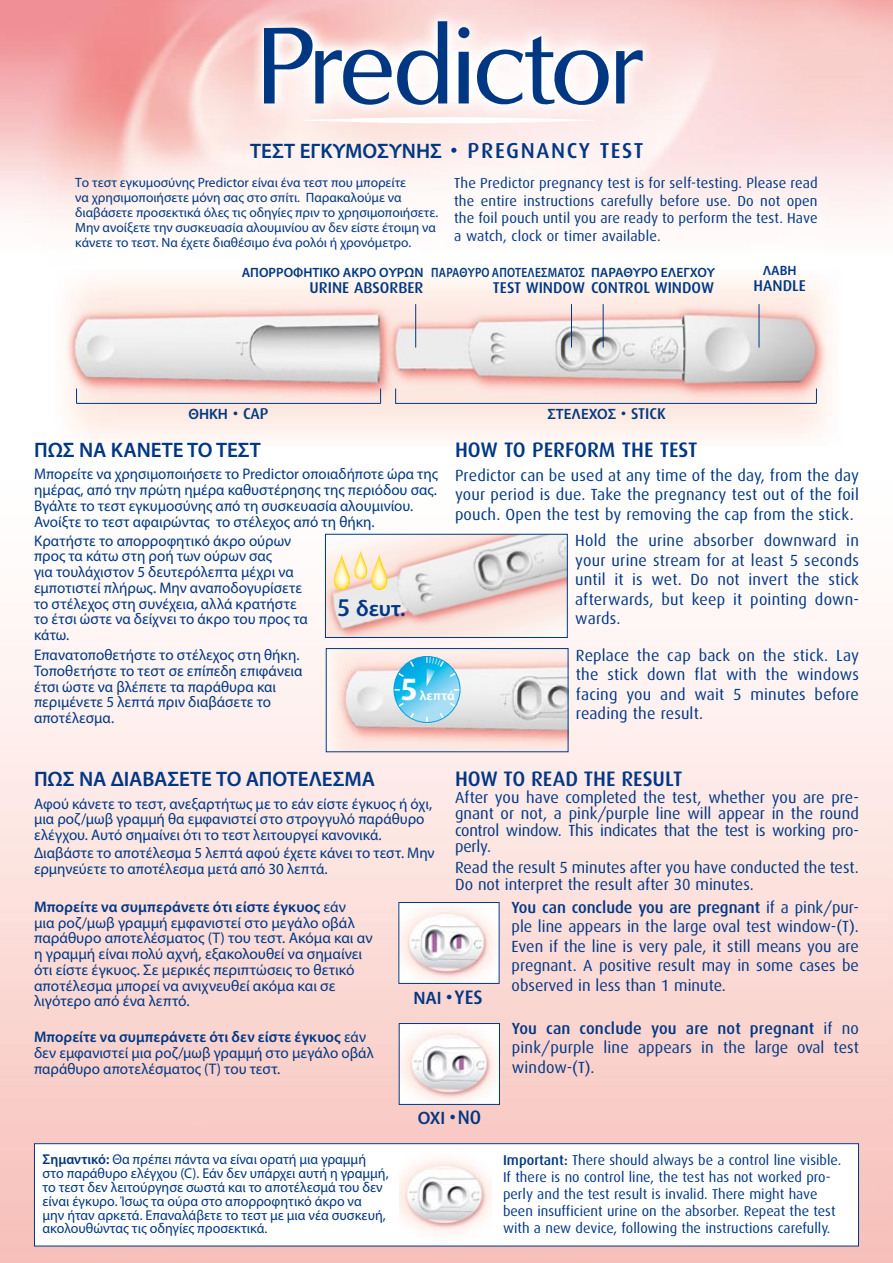
<style>
.page{position:relative;width:893px;height:1263px;background:#fff}
.page>*{position:absolute;margin:0;border:0;box-sizing:border-box;transform-origin:0 0}
.t1{font:700 30.9px "Dax";color:#fff}
.t2{font:600 22.5px "Myriad Pro";color:#003783}
.t3{font:600 21px "Myriad Pro";color:#003783}
.t4{font:500 21px "Dax";letter-spacing:-.005em;color:#003783}
.t5{font:500 19.5px "Dax";color:#003783}
.t6{font:600 18px "Myriad Pro";color:#003783}
.t7{font:16.2px/19.5px "Dax";color:#003783;text-align:justify}
.t8{font:500 15.6px "Dax";color:#003783}
.t9{font:15.3px/15.8px "Myriad Pro";color:#003783}
.t10{font:600 15px "Myriad Pro";color:#003783}
.t11{font:14.55px/17.5px "Dax";letter-spacing:.01em;color:#003783;text-align:justify}
.t12{font:14.25px/13.8px "Myriad Pro";color:#003783}
.t13{font:14.25px/17.1px "Dax";color:#003783}
.t14{font:13.5px/15px "Myriad Pro";color:#003783}
.t15{font:600 13.5px "Myriad Pro";color:#003783}
.t16{font:600 13.5px "Myriad Pro";letter-spacing:.02em;color:#003783;scale:.85 1}
.t17{font:600 13.5px "Myriad Pro";letter-spacing:.015em;color:#fff}
.s1{font-family:"Dax";font-weight:500;font-size:21.6px}
.s2{font-family:"Dax";font-weight:500;font-size:15.6px}
.s3{font-family:"Dax";font-weight:500;font-size:24.15px}
.s4{font-weight:600}
.s5{font-family:"Myriad Pro";font-weight:600;font-size:18px}
.s6{font-family:"Dax";font-weight:500;font-size:19.5px}
.s7{font-weight:500}
</style>
<div class="page">
<img style="left:0;top:0;width:893px;height:1263px">
<img style="left:41px;top:269px;width:814px;height:177px">
<hr style="left:415px;top:304px;width:1px;height:44px;background:#003783">
<hr style="left:759px;top:304px;width:1px;height:44px;background:#003783">
<hr style="left:571px;top:304px;width:1px;height:44px;background:#003783">
<hr style="left:603px;top:304px;width:1px;height:44px;background:#003783">
<hr style="left:77px;top:403px;width:304px;height:1px;background:#003783">
<hr style="left:395px;top:403px;width:421px;height:1px;background:#003783">
<svg style="left:76px;top:388px;width:1px;height:15px"></svg>
<svg style="left:380px;top:388px;width:1px;height:15px"></svg>
<svg style="left:395px;top:388px;width:1px;height:15px"></svg>
<svg style="left:816px;top:388px;width:1px;height:15px"></svg>
<div style="left:34px;top:1144px;width:824px;height:102px;background:#fff"></div>
<div style="left:34px;top:1143px;width:825px;height:103px;border:1px solid #003783"></div>
<img style="left:400px;top:1159px;width:91px;height:75px">
<img style="left:328px;top:650px;width:238px;height:100px">
<div style="left:326px;top:648px;width:242px;height:104px;border:1px solid #003783"></div>
<svg style="left:394px;top:656px;width:66px;height:66px;background:#75ccea"></svg>
<div style="left:394px;top:656px;width:66px;height:67px;border:1px solid #009ee0;border-radius:50%"></div>
<img style="left:401px;top:1025px;width:97px;height:78px">
<div style="left:399px;top:1023px;width:101px;height:82px;border:1px solid #003783"></div>
<img style="left:400px;top:904px;width:98px;height:78px">
<div style="left:398px;top:902px;width:102px;height:82px;border:1px solid #003783"></div>
<svg style="left:616px;top:50px;width:27px;height:53px"></svg>
<svg style="left:264px;top:21px;width:183px;height:85px"></svg>
<svg style="left:458px;top:27px;width:11px;height:76px"></svg>
<svg style="left:476px;top:36px;width:134px;height:71px"></svg>
<div style="left:299px;top:117px;width:299px;height:6px;background:#fff;border-radius:50%"></div>
<img style="left:327px;top:536px;width:239px;height:100px">
<div style="left:325px;top:534px;width:243px;height:104px;border:1px solid #003783"></div>
<svg style="left:334px;top:551px;width:53px;height:39px;background:#fbe7b5"></svg>
<h3 class="t3" style="left:250px;top:137px;width:383px">ΤΕΣΤ ΕΓΚΥΜΟΣΥΝΗΣ <span class="s1">• Pregnancy t est</span></h3>
<p class="t14" style="left:75px;top:175px;width:364px">Το τεστ εγκυμοσύνης Predictor είναι ένα τεστ που μπορείτε<br>να χρησιμοποιήσετε μόνη σας στο σπίτι. Παρακαλούμε να διαβάσετε προσεκτικά όλες τις οδηγίες πριν το χρησιμοποιήσετε.<br>Μην ανοίξετε την συσκευασία αλουμινίου αν δεν είστε έτοιμη να κάνετε το τεστ. Να έχετε διαθέσιμο ένα ρολόι ή χρονόμετρο.</p>
<p class="t11" style="left:454px;top:174px;width:365px">The Predictor pregnancy test is for self-testing. Please read the entire instructions carefully before use. Do not open the foil pouch until you are ready to perform the test. Have a watch, clock or timer available.</p>
<p class="t15" style="left:242px;top:264px;width:183px">ΑΠΟΡΡΟΦΗΤΙΚΟ ΑΚΡΟ ΟΥΡΩΝ</p>
<p class="t8" style="left:310px;top:279px;width:115px">Urine absorber</p>
<p class="t16" style="left:431px;top:264px;width:182px">ΠΑΡΑΘΥΡΟ ΑΠΟΤΕΛΕΣΜΑΤΟΣ</p>
<p class="t8" style="left:493px;top:279px;width:223px">TEST window Control window</p>
<p class="t15" style="left:591px;top:264px;width:125px">ΠΑΡΑΘΥΡΟ ΕΛΕΓΧΟΥ</p>
<p class="t15" style="left:763px;top:262px;width:35px">ΛΑΒΗ</p>
<p class="t8" style="left:753px;top:277px;width:54px">handle</p>
<p class="t10" style="left:189px;top:405px;width:82px">ΘΗΚΗ <span class="s2">• CAP</span></p>
<h3 class="t3" style="left:34px;top:437px;width:228px">ΠΩΣ ΝΑ ΚΑΝΕΤΕ ΤΟ ΤΕΣΤ</h3>
<p class="t9" style="left:34px;top:466px;width:405px">Μπορείτε να χρησιμοποιήσετε το Predictor οποιαδήποτε ώρα της ημέρας, από την πρώτη ημέρα καθυστέρησης της περιόδου σας.<br>Βγάλτε το τεστ εγκυμοσύνης από τη συσκευασία αλουμινίου.<br>Ανοίξτε το τεστ αφαιρώντας το στέλεχος από τη θήκη.</p>
<p class="t10" style="left:547px;top:405px;width:120px">ΣΤΕΛΕΧΟΣ <span class="s2">• STICK</span></p>
<h3 class="t4" style="left:455px;top:438px;width:15px">HOW</h3>
<h3 class="t4" style="left:504px;top:438px;width:195px">TO PERFORM THE TEST</h3>
<p class="t7" style="left:455px;top:466px;width:405px">Predictor can be used at any time of the day, from the day your period is due. Take the pregnancy test out of the foil pouch. Open the test by removing the cap from the stick.</p>
<p class="t9" style="left:34px;top:532px;width:275px">Κρατήστε το απορροφητικό άκρο ούρων προς τα κάτω στη ροή των ούρων σας<br>για τουλάχιστον 5 δευτερόλεπτα μέχρι να εμποτιστεί πλήρως. Μην αναποδογυρίσετε το στέλεχος στη συνέχεια, αλλά κρατήστε το έτσι ώστε να δείχνει το άκρο του προς τα κάτω.</p>
<p class="t9" style="left:34px;top:647px;width:270px">Επανατοποθετήστε το στέλεχος στη θήκη.<br>Τοποθετήστε το τεστ σε επίπεδη επιφάνεια έτσι ώστε να βλέπετε τα παράθυρα και περιμένετε 5 λεπτά πριν διαβάσετε το αποτέλεσμα.</p>
<h2 class="t2" style="left:337px;top:594px;width:70px"><span class="s3">5</span> δευτ.</h2>
<h1 class="t1" style="left:400px;top:672px;width:19px">5</h1>
<p class="t17" style="left:420px;top:688px;width:37px">λεπτά</p>
<p class="t7" style="left:575px;top:531px;width:285px">Hold the urine absorber down--ward in your urine stream for at least 5 seconds until it is wet. Do not invert the stick af-ter-wards, but keep it pointing down&shy;wards.</p>
<p class="t7" style="left:576px;top:646px;width:284px">Replace the cap back on the stick. Lay the stick down flat with the windows facing you and wait 5 minutes before reading the result.</p>
<h3 class="t3" style="left:34px;top:766px;width:343px">ΠΩΣ ΝΑ ΔΙΑΒΑΣΕΤΕ ΤΟ ΑΠΟΤΕΛΕΣΜΑ</h3>
<p class="t9" style="left:34px;top:795px;width:400px">Αφού κάνετε το τεστ, ανεξαρτήτως με το εάν είστε έγκυος ή όχι, μια ροζ/μωβ γραμμή θα εμφανιστεί στο στρογγυλό παράθυρο ελέγχου. Αυτό σημαίνει ότι το τεστ λειτουργεί κανονικά.</p>
<p class="t9" style="left:34px;top:845px;width:402px">Διαβάστε το αποτέλεσμα 5 λεπτά αφού έχετε κάνει το τεστ. Μην ερμηνεύετε το αποτέλεσμα μετά από 30 λεπτά.</p>
<h3 class="t4" style="left:455px;top:767px;width:15px">HOW</h3>
<h3 class="t4" style="left:504px;top:767px;width:40px">TO READ</h3>
<h3 class="t4" style="left:584px;top:767px;width:100px">THE RESULT</h3>
<p class="t7" style="left:455px;top:789px;width:405px;line-height:16.5px">After you have completed the test, whether you are pre&shy;gnant or not, a pink/purple line will appear in the round control window. This indicates that the test is working pro&shy;perly.</p>
<p class="t7" style="left:455px;top:859px;width:405px;line-height:16.5px">Read the result 5 minutes after you have conducted the test.<br>Do not interpret the result after 30 minutes.</p>
<p class="t9" style="left:34px;top:899px;width:340px"><span class="s4">Μπορείτε να συμπεράνετε ότι είστε έγκυος</span> εάν<br>μια ροζ/μωβ γραμμή εμφανιστεί στο μεγάλο οβάλ παράθυρο αποτελέσματος (Τ) του τεστ. Ακόμα και αν η γραμμή είναι πολύ αχνή, εξακολουθεί να σημαίνει ότι είστε έγκυος. Σε μερικές περιπτώσεις το θετικό αποτέλεσμα μπορεί να ανιχνευθεί ακόμα και σε λιγότερο από ένα λεπτό.</p>
<p class="t9" style="left:34px;top:1029px;width:342px"><span class="s4">Μπορείτε να συμπεράνετε ότι δεν είστε έγκυος</span> εάν δεν εμφανιστεί μια ροζ/μωβ γραμμή στο μεγάλο οβάλ παράθυρο αποτελέσματος (Τ) του τεστ.</p>
<p class="t5" style="left:413px;top:986px;width:69px"><span class="s5">ΝΑΙ</span> •Yes</p>
<p class="t6" style="left:418px;top:1106px;width:63px">OXI <span class="s6">•NO</span></p>
<p class="t7" style="left:512px;top:898px;width:349px"><span class="s7">You can conclude you are pregnant</span> if a pink/pur&shy;ple line appears in the large oval test window‑(T).<br>Even if the line is very pale, it still means you are pre-gnant. A positive result may in some cases be obser--ved in less than 1 minute.</p>
<p class="t7" style="left:512px;top:1018px;width:349px"><span class="s7">You can conclude you are not pregnant</span> if no pink/purple line appears in the large oval test window‑(T).</p>
<p class="t12" style="left:43px;top:1152px;width:348px"><span class="s4">Σημαντικό:</span> Θα πρέπει πάντα να είναι ορατή μια γραμμή στο παράθυρο ελέγχου (C). Εάν δεν υπάρχει αυτή η γραμμή, το τεστ δεν λειτούργησε σωστά και το αποτέλεσμά του δεν είναι έγκυρο. Ίσως τα ούρα στο απορροφητικό άκρο να<br>μην ήταν αρκετά. Επαναλάβετε το τεστ με μια νέα συσκευή, ακολουθώντας τις οδηγίες προσεκτικά.</p>
<p class="t13" style="left:503px;top:1151px;width:340px"><span class="s7">Important:</span> There should always be a control line visible.<br>If there is no control line, the test has not worked pro&shy;perly and the test result is invalid. There might have been insufficient urine on the absorber. Repeat the test with a new device, following the instructions carefully.</p>
</div>
